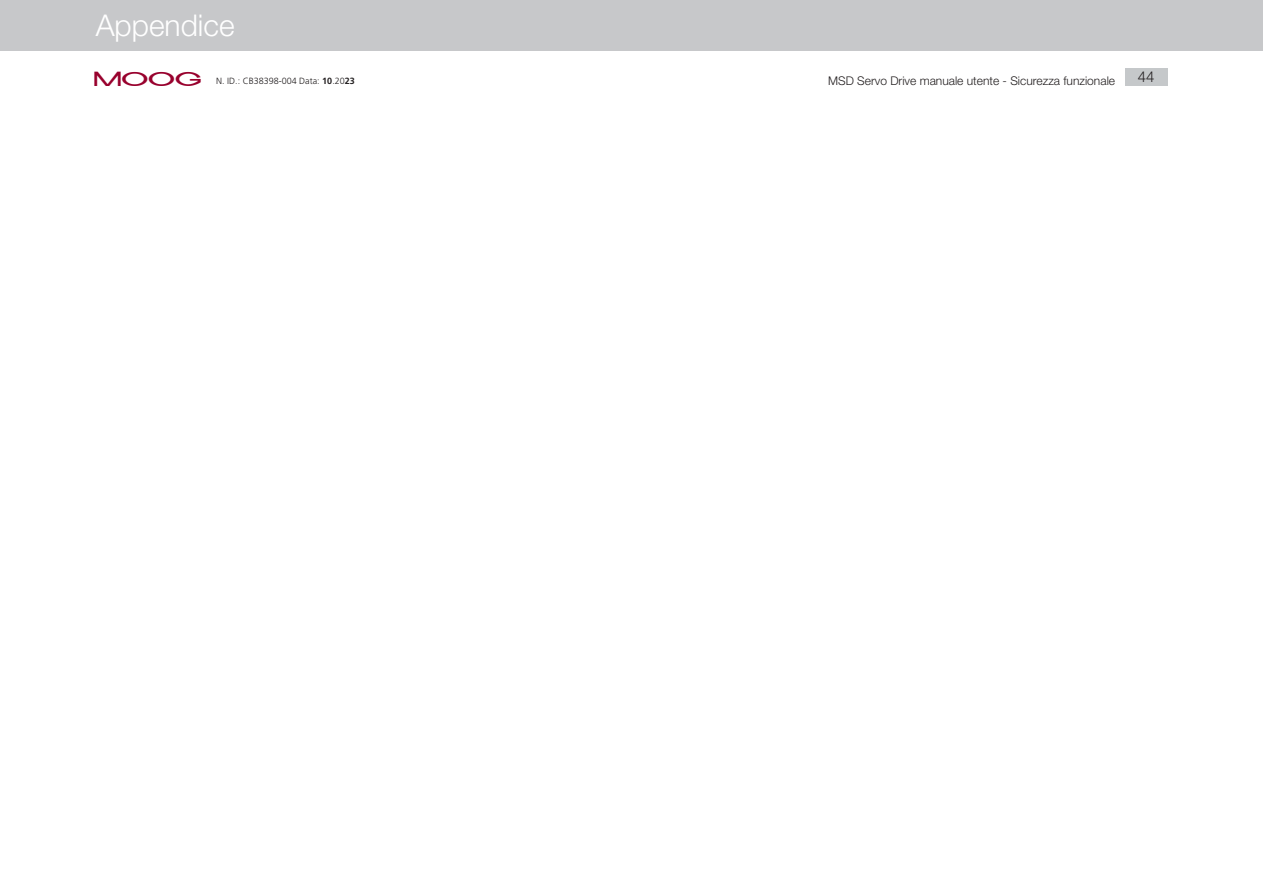
<style>
.page{position:relative;width:1263px;height:893px;background:#fff}
.page>*{position:absolute;margin:0;border:0;box-sizing:border-box;transform-origin:0 0}
._2012_Musterseite_Ko{font:300 30px "Helvetica Neue LT Std";color:#fff}
._2012_Musterseite_Se{font:300 15px "Helvetica Neue LT Std";color:#231f20}
._2012_Musterseite_Te{font:300 12px "Helvetica Neue LT Std";color:#231f20}
._2012_Musterseite_ID{font:300 9px "Frutiger LT Std";color:#231f20}
.s1{font-family:"Moogo";font-weight:400;font-size:18px;color:#98012d}
.s2{font-weight:700}
</style>
<div class="page">
<div style="left:0;top:0;width:1263px;height:51px;background:#c7c8ca"></div>
<div style="left:1125px;top:68px;width:42px;height:17px;background:#c5c8ca"></div>
<hr style="left:1262px;top:842px;width:1px;height:51px;background:#c7c8ca">
<p class="_2012_Musterseite_Ko" style="left:96px;top:7px;width:140px">Appendice</p>
<p class="_2012_Musterseite_ID" style="left:94px;top:76px;width:262px"><span class="s1">MOOG</span> N. ID.: CB38398-004 Data: <span class="s2">10</span>.20<span class="s2">23</span></p>
<p class="_2012_Musterseite_Te" style="left:828px;top:73px;width:288px">MSD Servo Drive manuale utente - Sicurezza funzionale</p>
<p class="_2012_Musterseite_Se" style="left:1138px;top:67px;width:18px">44</p>
</div>
